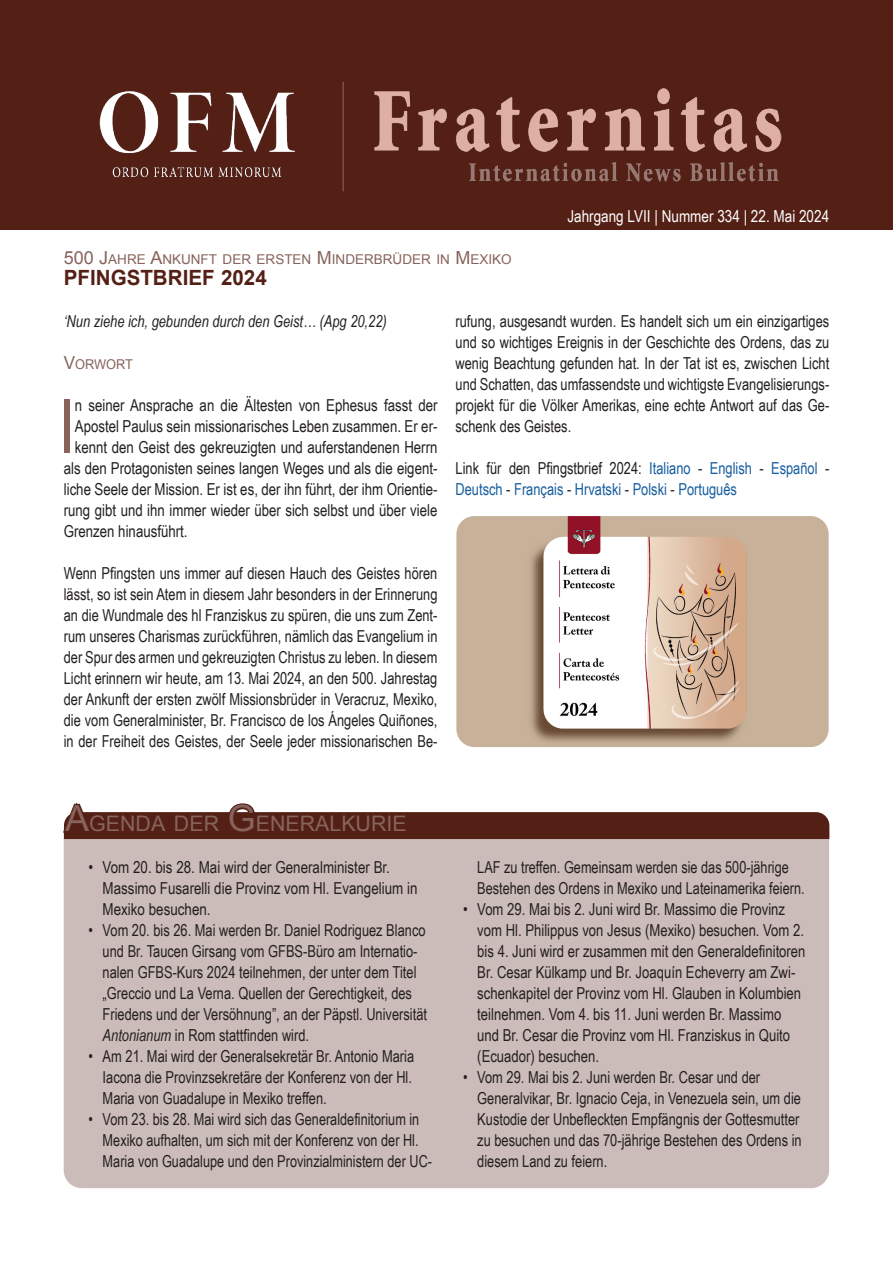
<style>
.page{position:relative;width:893px;height:1263px;background:#fff}
.page>*{position:absolute;margin:0;border:0;box-sizing:border-box;transform-origin:0 0}
.Testo_normal{font:75.15px "Arial Narrow";color:#87635b}
.Titolo_piccolo{font:21.3px "Arial";color:#87635b}
.Titolo{font:700 21px "Arial";color:#542015}
.Testo_normal-2{font:16.5px/21px "Arial Narrow";color:#231f20;scale:.95 1}
.Testo_normal-3{font:16.5px/21px "Arial Narrow";color:#231f20}
.Testo_normal-4{font:16.5px/21px "Arial Narrow";color:#231f20;scale:.94 1}
.Testo_normal-5{font:16.5px/21px "Arial Narrow";color:#175d9e;scale:.95 1}
.Testo_normal-6{font:italic 16.5px "Arial Narrow";color:#231f20;scale:.95 1}
.t1{font:16.5px "Arial Narrow";color:#fff}
.Titolo_piccolo-2{font:13.5px "Arial";color:#87635b}
.Testo_normal-7{font:13.5px "Arial";color:#87635b;scale:.95 1}
.s1{font-size:18px}
.s2{color:#231f20}
.s3{font-size:36px;color:#542015}
.s4{font-style:italic}
</style>
<div class="page">
<div style="left:0;top:0;width:893px;height:230px;background:#542015"></div>
<img style="left:99px;top:82px;width:683px;height:110px">
<div style="left:64px;top:839px;width:765px;height:349px;background:#ccbcb9"></div>
<div style="left:64px;top:812px;width:765px;height:27px;background:#542015"></div>
<img style="left:456px;top:516px;width:373px;height:231px">
<p class="Titolo_piccolo-2" style="left:64px;top:250px;width:449px"><span class="s1">500 J</span>AHRE <span class="s1">A</span>NKUNFT DER ERSTEN <span class="s1">M</span>INDERBRÜDER IN <span class="s1">M</span>EXIKO</p>
<p class="Titolo" style="left:64px;top:264px;width:205px">PFINGSTBRIEF 2024</p>
<p class="t1" style="left:567px;top:204px;width:263px">Jahrgang LVII | Nummer 334 | 22. Mai 2024</p>
<p class="Testo_normal-6" style="left:64px;top:310px;width:341px">‘Nun ziehe ich, gebunden durch den Geist… (Apg 20,22)</p>
<p class="Testo_normal-7" style="left:64px;top:355px;width:75px"><span class="s1">V</span>ORWORT</p>
<p class="Testo_normal" style="left:58px;top:371px;width:18px">I</p>
<p class="Testo_normal-3" style="left:75px;top:394px;width:364px">n seiner Ansprache an die Ältesten von Ephesus fasst der</p>
<p class="Testo_normal-3" style="left:75px;top:415px;width:364px">Apostel Paulus sein missionarisches Leben zusammen. Er er-</p>
<p class="Testo_normal-3" style="left:75px;top:436px;width:364px">kennt den Geist des gekreuzigten und auferstandenen Herrn</p>
<p class="Testo_normal-3" style="left:64px;top:457px;width:375px">als den Protagonisten seines langen Weges und als die eigent-</p>
<p class="Testo_normal-3" style="left:64px;top:478px;width:375px">liche Seele der Mission. Er ist es, der ihn führt, der ihm Orientie-</p>
<p class="Testo_normal-3" style="left:64px;top:499px;width:375px">rung gibt und ihn immer wieder über sich selbst und über viele</p>
<p class="Testo_normal-3" style="left:64px;top:520px;width:125px">Grenzen hinausführt.</p>
<p class="Testo_normal-2" style="left:64px;top:562px;width:395px;text-align:justify">Wenn Pfingsten uns immer auf diesen Hauch des Geistes hören lässt, so ist sein Atem in diesem Jahr besonders in der Erinnerung an die Wundmale des hl Franziskus zu spüren, die uns zum Zent&shy;rum unseres Charismas zurückführen, nämlich das Evangelium in der Spur des armen und gekreuzigten Christus zu leben. In diesem Licht erinnern wir heute, am 13. Mai 2024, an den 500. Jahrestag der Ankunft der ersten zwölf Missionsbrüder in Veracruz, Mexiko, die vom Generalminister, Br. Francisco de los Ángeles Quiñones, in der Freiheit des Geistes, der Seele jeder missionarischen Be-</p>
<p class="Testo_normal-2" style="left:456px;top:310px;width:395px;text-align:justify">rufung, ausgesandt wurden. Es handelt sich um ein einzigartiges und so wichtiges Ereignis in der Geschichte des Ordens, das zu wenig Beachtung gefunden hat. In der Tat ist es, zwischen Licht und Schatten, das umfassendste und wichtigste Evangelisierungs&shy;projekt für die Völker Amerikas, eine echte Antwort auf das Ge&shy;schenk des Geistes.</p>
<p class="Testo_normal-5" style="left:456px;top:457px;width:395px"><span class="s2">Link für den Pfingstbrief 2024:</span> Italiano <span class="s2">-</span> English <span class="s2">-</span> Español <span class="s2">-<br></span>Deutsch <span class="s2">-</span> Français <span class="s2">-</span> Hrvatski <span class="s2">-</span> Polski <span class="s2">-</span> Português</p>
<p class="Titolo_piccolo" style="left:65px;top:810px;width:343px"><span class="s3">A</span>GENDA DER <span class="s3">G</span>ENERALKURIE</p>
<p class="Testo_normal-3" style="left:103px;top:856px;width:316px;text-indent:-14px">• Vom 20. bis 28. Mai wird der Generalminister Br.<br>Massimo Fusarelli die Provinz vom Hl. Evangelium in<br>Mexiko besuchen.</p>
<p class="Testo_normal-2" style="left:103px;top:919px;width:343px;text-indent:-14px">• Vom 20. bis 26. Mai werden Br. Daniel Rodriguez Blanco und Br. Taucen Girsang vom GFBS-Büro am Internatio&shy;nalen GFBS-Kurs 2024 teilnehmen, der unter dem Titel „Greccio und La Verna. Quellen der Gerechtigkeit, des Friedens und der Versöhnung”, an der Päpstl. Universität <span class="s4">Antonianum</span> in Rom stattfinden wird.</p>
<p class="Testo_normal-2" style="left:103px;top:1045px;width:329px;text-indent:-14px">• Am 21. Mai wird der Generalsekretär Br. Antonio Maria<br>Iacona die Provinzsekretäre der Konferenz von der Hl.<br>Maria von Guadalupe in Mexiko treffen.</p>
<p class="Testo_normal-4" style="left:103px;top:1108px;width:352px;text-indent:-14px">• Vom 23. bis 28. Mai wird sich das Generaldefinitorium in<br>Mexiko aufhalten, um sich mit der Konferenz von der Hl.<br>Maria von Guadalupe und den Provinzialministern der UC-</p>
<p class="Testo_normal-4" style="left:477px;top:856px;width:350px">LAF zu treffen. Gemeinsam werden sie das 500-jährige<br>Bestehen des Ordens in Mexiko und Lateinamerika feiern.</p>
<p class="Testo_normal-3" style="left:477px;top:898px;width:330px;text-indent:-14px">• Vom 29. Mai bis 2. Juni wird Br. Massimo die Provinz vom Hl. Philippus von Jesus (Mexiko) besuchen. Vom 2. bis 4. Juni wird er zusammen mit den Generaldefinitoren Br. Cesar Külkamp und Br. Joaquín Echeverry am Zwi&shy;schenkapitel der Provinz vom Hl. Glauben in Kolumbien teilnehmen. Vom 4. bis 11. Juni werden Br. Massimo und Br. Cesar die Provinz vom Hl. Franziskus in Quito (Ecuador) besuchen.</p>
<p class="Testo_normal-2" style="left:477px;top:1066px;width:343px;text-indent:-14px">• Vom 29. Mai bis 2. Juni werden Br. Cesar und der Generalvikar, Br. Ignacio Ceja, in Venezuela sein, um die Kustodie der Unbefleckten Empfängnis der Gottesmutter zu besuchen und das 70-jährige Bestehen des Ordens in diesem Land zu feiern.</p>
</div>
